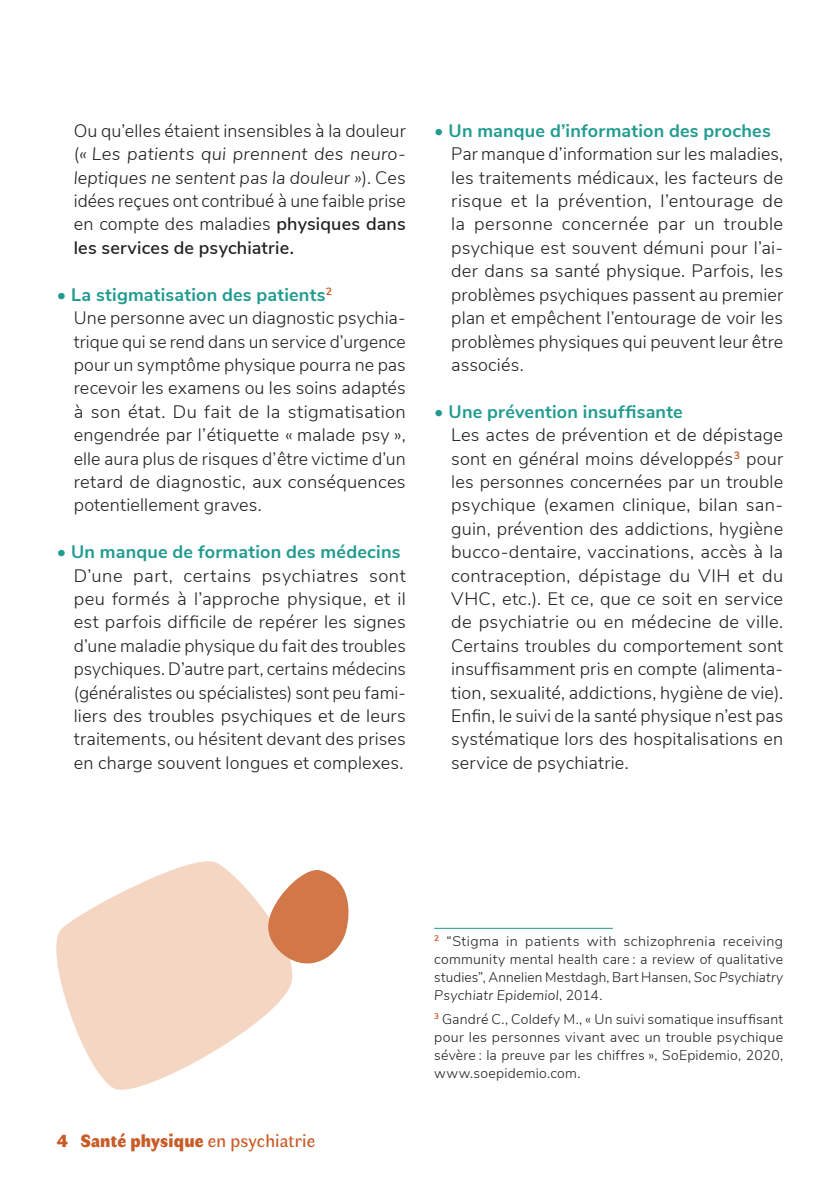
<style>
.page{position:relative;width:840px;height:1191px;background:#fff}
.page>*{position:absolute;margin:0;border:0;box-sizing:border-box;transform-origin:0 0}
.t1{font:300 18px/23.4px "Nunito Sans";letter-spacing:.005em;color:#231f20;text-align:justify}
.t2{font:700 18px "Nunito Sans";letter-spacing:.01em;color:#219b90}
.t3{font:900 18px "Faune Display";letter-spacing:.01em;color:#c85b26}
.t4{font:300 14px/18px "Nunito Sans";letter-spacing:.015em;color:#231f20;text-align:justify}
.s1{font-style:italic}
.s2{font-weight:600}
.s3{font-weight:700;color:#219b90}
.s4{font-family:"Faune Text";font-weight:400}
</style>
<div class="page">
<hr style="left:434px;top:927px;width:178px;height:1px;background:#219b90">
<svg style="left:56px;top:861px;width:247px;height:229px;fill:#f4d6c2"></svg>
<svg style="left:268px;top:870px;width:81px;height:93px"></svg>
<p class="t1" style="left:74px;top:118px;width:333px">Ou qu’elles étaient insensibles à la douleur (<span class="s1">« Les patients qui prennent des neuro&shy;leptiques ne sentent pas la douleur »</span>). Ces idées reçues ont contribué à une faible prise en compte des maladies <span class="s2">physiques dans les services de psychiatrie.</span></p>
<p class="t1" style="left:74px;top:282px;width:333px;text-align:left;text-indent:-17px"><span class="s3">• La stigmatisation des patients</span><sup>2<br></sup>Une personne avec un diagnostic psychia&shy;trique qui se rend dans un service d’urgence pour un symptôme physique pourra ne pas recevoir les examens ou les soins adaptés à son état. Du fait de la stigmatisation engendrée par l’étiquette « malade psy », elle aura plus de risques d’être victime d’un retard de diagnostic, aux conséquences potentiellement graves.</p>
<p class="t2" style="left:57px;top:539px;width:345px">• Un manque de formation des médecins</p>
<p class="t1" style="left:74px;top:562px;width:333px">D’une part, certains psychiatres sont peu formés à l’approche physique, et il est parfois difficile de repérer les signes d’une maladie physique du fait des troubles psychiques. D’autre part, certains médecins (généralistes ou spécialistes) sont peu fami&shy;liers des troubles psychiques et de leurs traitements, ou hésitent devant des prises en charge souvent longues et complexes.</p>
<p class="t2" style="left:434px;top:117px;width:338px">• Un manque d’information des proches</p>
<p class="t1" style="left:451px;top:141px;width:333px">Par manque d’information sur les maladies, les traitements médicaux, les facteurs de risque et la prévention, l’entourage de la personne concernée par un trouble psychique est souvent démuni pour l’ai&shy;der dans sa santé physique. Parfois, les problèmes psychiques passent au premier plan et empêchent l’entourage de voir les problèmes physiques qui peuvent leur être associés.</p>
<p class="t2" style="left:434px;top:398px;width:250px">• Une prévention insuffisante</p>
<p class="t1" style="left:451px;top:422px;width:333px">Les actes de prévention et de dépistage sont en général moins développés<sup>3</sup> pour les personnes concernées par un trouble psychique (examen clinique, bilan san&shy;guin, prévention des addictions, hygiène bucco-dentaire, vaccinations, accès à la contraception, dépistage du VIH et du VHC, etc.). Et ce, que ce soit en service de psychiatrie ou en médecine de ville.<br>Certains troubles du comportement sont insuffisamment pris en compte (alimenta&shy;tion, sexualité, addictions, hygiène de vie).<br>Enfin, le suivi de la santé physique n’est pas systématique lors des hospitalisations en service de psychiatrie.</p>
<p class="t3" style="left:57px;top:1127px;width:260px">4 Santé physique <span class="s4">en psychiatrie</span></p>
<p class="t4" style="left:434px;top:931px;width:350px"><sup>2</sup> “Stigma in patients with schizophrenia receiving community mental health care : a review of qualitative studies”, Annelien Mestdagh, Bart Hansen, <span class="s1">Soc Psychiatry Psychiatr Epidemiol</span>, 2014.</p>
<p class="t4" style="left:434px;top:1008px;width:350px"><sup>3</sup> Gandré C., Coldefy M., « Un suivi somatique insuffisant pour les personnes vivant avec un trouble psychique sévère : la preuve par les chiffres », SoEpidemio, 2020, www.soepidemio.com.</p>
</div>
